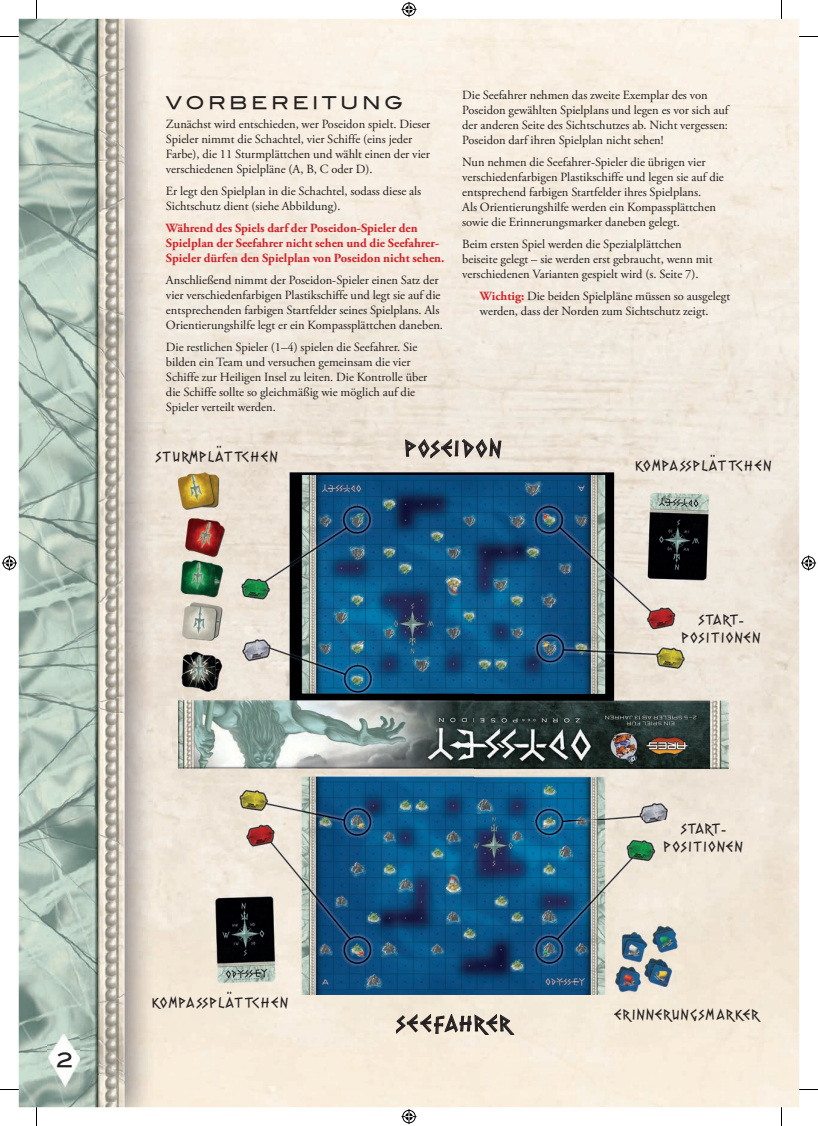
<style>
.page{position:relative;width:818px;height:1126px;background:#fff}
.page>*{position:absolute;margin:0;border:0;box-sizing:border-box;transform-origin:0 0}
.t1{font:22.5px "PR Hydra";letter-spacing:.135em;color:#231f20}
.t2{font:20px "Blair Md ITCTT Medium";color:#231f20}
.t3{font:17.5px "Blair Md ITCTT Medium";letter-spacing:.2em;color:#231f20}
.t4{font:15px "PR Hydra";letter-spacing:.135em;color:#231f20}
.t5{font:15px/18px "PR Hydra";letter-spacing:.1em;color:#231f20;text-align:center}
.t6{font:12.5px/15px "Adobe Garamond Pro";color:#231f20}
.t7{font:700 12.5px/15px "Adobe Garamond Pro";color:#d1232a}
.s1{font-weight:700;color:#d1232a}
</style>
<div class="page">
<img style="left:19px;top:19px;width:779px;height:1088px">
<img style="left:48px;top:1034px;width:32px;height:53px">
<img style="left:178px;top:472px;width:550px;height:522px">
<svg style="left:395px;top:1010px;width:119px;height:25px;background:#c8bfb2"></svg>
<svg style="left:405px;top:426px;width:96px;height:48px;background:#d0c7be"></svg>
<svg style="left:0;top:36px;width:19px;height:1px"></svg>
<svg style="left:798px;top:36px;width:19px;height:1px"></svg>
<svg style="left:0;top:1088px;width:19px;height:2px"></svg>
<svg style="left:798px;top:1088px;width:19px;height:2px"></svg>
<svg style="left:36px;top:0;width:1px;height:19px"></svg>
<svg style="left:36px;top:1107px;width:1px;height:18px"></svg>
<svg style="left:401px;top:2px;width:15px;height:15px"></svg>
<svg style="left:401px;top:1109px;width:15px;height:14px"></svg>
<svg style="left:2px;top:555px;width:15px;height:15px"></svg>
<svg style="left:801px;top:555px;width:14px;height:15px"></svg>
<h2 class="t2" style="left:56px;top:1047px;width:18px">2</h2>
<h3 class="t3" style="left:166px;top:92px;width:239px">VORBEREITUNG</h3>
<p class="t6" style="left:166px;top:116px;width:266px">Zunächst wird entschieden, wer Poseidon spielt. Dieser Spieler nimmt die Schachtel, vier Schiffe (eins jeder Farbe), die 11 Sturmplättchen und wählt einen der vier ver schie denen Spielpläne (A, B, C oder D).</p>
<p class="t6" style="left:166px;top:184px;width:257px">Er legt den Spielplan in die Schachtel, sodass diese als<br>Sichtschutz dient (siehe Abbildung).</p>
<p class="t7" style="left:166px;top:220px;width:280px">Während des Spiels darf der Poseidon-Spieler den<br>Spielplan der Seefahrer nicht sehen und die Seefahrer-<br>Spieler dürfen den Spielplan von Poseidon nicht sehen.</p>
<p class="t6" style="left:166px;top:273px;width:278px">Anschließend nimmt der Poseidon-Spieler einen Satz der vier verschiedenfarbigen Plastikschiffe und legt sie auf die entsprechenden farbigen Startfelder seines Spielplans. Als Orientierungshilfe legt er ein Kompassplättchen daneben.</p>
<p class="t6" style="left:166px;top:340px;width:263px">Die restlichen Spieler (1–4) spielen die Seefahrer. Sie bilden ein Team und versuchen gemeinsam die vier Schiffe zur Heiligen Insel zu leiten. Die Kontrolle über die Schiffe sollte so gleichmäßig wie möglich auf die Spieler verteilt werden.</p>
<p class="t6" style="left:462px;top:88px;width:267px">Die Seefahrer nehmen das zweite Exemplar des von Poseidon gewählten Spielplans und legen es vor sich auf der anderen Seite des Sichtschutzes ab. Nicht vergessen:<br>Poseidon darf ihren Spielplan nicht sehen!</p>
<p class="t6" style="left:462px;top:155px;width:263px">Nun nehmen die Seefahrer-Spieler die übrigen vier verschiedenfarbigen Plastikschiffe und legen sie auf die entsprechend farbigen Startfelder ihres Spielplans.<br>Als Orientierungshilfe werden ein Kompassplättchen sowie die Erinnerungsmarker daneben gelegt.</p>
<p class="t6" style="left:462px;top:237px;width:252px">Beim ersten Spiel werden die Spezialplättchen beiseite gelegt – sie werden erst gebraucht, wenn mit verschiedenen Varianten gespielt wird (s. Seite 7).</p>
<p class="t6" style="left:479px;top:289px;width:252px"><span class="s1">Wichtig:</span> Die beiden Spielpläne müssen so ausgelegt werden, dass der Norden zum Sichtschutz zeigt.</p>
<h1 class="t1" style="left:405px;top:431px;width:97px">POSEIDON</h1>
<p class="t4" style="left:156px;top:445px;width:123px">STURMPLÄTTCHEN</p>
<p class="t4" style="left:635px;top:454px;width:137px">KOMPASSPLÄTTCHEN</p>
<p class="t5" style="left:681px;top:609px;width:80px">START-<br>POSITIONEN</p>
<p class="t4" style="left:152px;top:991px;width:137px">KOMPASSPLÄTTCHEN</p>
<h1 class="t1" style="left:396px;top:1006px;width:115px">SEEFAHRER</h1>
<p class="t5" style="left:663px;top:818px;width:80px">START-<br>POSITIONEN</p>
<p class="t4" style="left:614px;top:1003px;width:145px">ERINNERUNGSMARKER</p>
</div>
